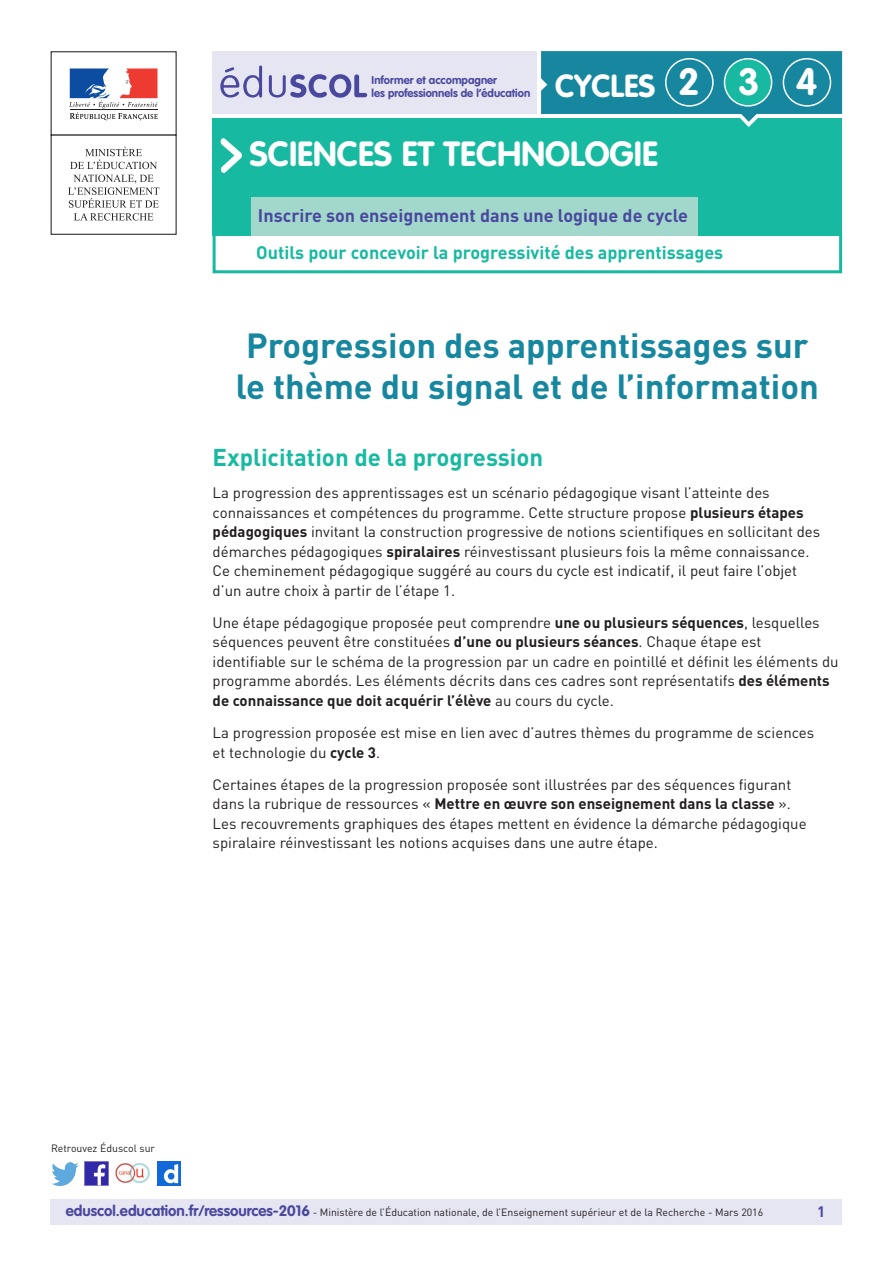
<style>
.page{position:relative;width:893px;height:1263px;background:#fff}
.page>*{position:absolute;margin:0;border:0;box-sizing:border-box;transform-origin:0 0}
.t1{font:700 37.5px "VAG Rounded Std";color:#fff}
.t2{font:700 34.5px/41.4px "DIN Pro";color:#16879f}
._01_Nom_de_la_discip{font:700 34.5px "VAG Rounded Std";color:#fff}
.t3{font:700 31.5px "VAG Rounded Std";color:#fff}
._03_Titre_de_niveau{font:700 24px "DIN Pro";color:#17baa1}
._03_Sous-catégorie-r{font:700 18px "DIN Pro";color:#17baa1}
.t4{font:700 18px "DIN Pro";color:#4a489e}
._06_Texte_courant{font:15px/19.5px "DIN Pro";color:#231f20}
.t5{font:700 15px "DIN Pro";color:#4a489e}
.t6{font:700 11.25px/13.5px "VAG Rounded Std";color:#4a489e}
.t7{font:10.5px "DIN Pro";color:#231f20}
.s1{font-weight:700}
.s2{font-family:"VAG Rounded Std";font-weight:700;font-size:15px;color:#4a489e}
</style>
<div class="page">
<div style="left:213px;top:231px;width:629px;height:42px;border:3px solid #17baa1"></div>
<div style="left:213px;top:118px;width:629px;height:118px;background:#17baa1"></div>
<div style="left:251px;top:197px;width:447px;height:39px;background:#a2d8cc"></div>
<svg style="left:220px;top:138px;width:22px;height:35px"></svg>
<div style="left:213px;top:51px;width:324px;height:63px;background:#e6e5f2"></div>
<svg style="left:220px;top:65px;width:147px;height:33px"></svg>
<div style="left:51px;top:51px;width:126px;height:85px;border:1px solid #231f20"></div>
<svg style="left:69px;top:68px;width:89px;height:52px"></svg>
<hr style="left:70px;top:109px;width:87px;height:1px;background:#231f20">
<svg style="left:70px;top:147px;width:87px;height:22px"></svg>
<svg style="left:68px;top:175px;width:91px;height:46px"></svg>
<svg style="left:541px;top:51px;width:301px;height:76px"></svg>
<div style="left:665px;top:58px;width:49px;height:49px;border:2px solid #fff;border-radius:50%"></div>
<div style="left:724px;top:59px;width:48px;height:47px;background:#17baa1;border-radius:50%"></div>
<div style="left:724px;top:58px;width:48px;height:49px;border:2px solid #fff;border-radius:50%"></div>
<div style="left:783px;top:58px;width:48px;height:49px;border:2px solid #fff;border-radius:50%"></div>
<div style="left:50px;top:1199px;width:791px;height:26px;background:#e6e5f2"></div>
<img style="left:85px;top:1162px;width:23px;height:23px">
<img style="left:51px;top:1163px;width:28px;height:22px">
<img style="left:158px;top:1162px;width:22px;height:23px">
<img style="left:115px;top:1163px;width:35px;height:21px">
<p class="t6" style="left:372px;top:74px;width:160px">Informer et accompagner<br>les professionnels de l’éducation</p>
<p class="t3" style="left:555px;top:67px;width:102px">CYCLES</p>
<p class="t1" style="left:678px;top:60px;width:23px">2</p>
<p class="t1" style="left:738px;top:60px;width:23px">3</p>
<p class="t1" style="left:796px;top:60px;width:23px">4</p>
<p class="_01_Nom_de_la_discip" style="left:249px;top:133px;width:410px">SCIENCES ET TECHNOLOGIE</p>
<p class="t4" style="left:258px;top:204px;width:432px">Inscrire son enseignement dans une logique de cycle</p>
<p class="_03_Sous-catégorie-r" style="left:256px;top:240px;width:469px">Outils pour concevoir la progressivité des apprentissages</p>
<p class="t2" style="left:236px;top:323px;width:585px">Progression des apprentissages sur le thème du signal et de l’information</p>
<p class="_03_Titre_de_niveau" style="left:213px;top:441px;width:332px">Explicitation de la progression</p>
<p class="_06_Texte_courant" style="left:213px;top:482px;width:609px">La progression des apprentissages est un scénario pédagogique visant l’atteinte des connaissances et compétences du programme. Cette structure propose <span class="s1">plusieurs étapes pédagogiques</span> invitant la construction progressive de notions scientifiques en sollicitant des démarches pédagogiques <span class="s1">spiralaires</span> réinvestissant plusieurs fois la même connaissance.<br>Ce cheminement pédagogique suggéré au cours du cycle est indicatif, il peut faire l’objet d’un autre choix à partir de l’étape 1.</p>
<p class="_06_Texte_courant" style="left:213px;top:612px;width:627px">Une étape pédagogique proposée peut comprendre <span class="s1">une ou plusieurs séquences</span>, lesquelles séquences peuvent être constituées <span class="s1">d’une ou plusieurs séances</span>. Chaque étape est identifiable sur le schéma de la progression par un cadre en pointillé et définit les éléments du programme abordés. Les éléments décrits dans ces cadres sont représentatifs <span class="s1">des éléments de connaissance que doit acquérir l’élève</span> au cours du cycle.</p>
<p class="_06_Texte_courant" style="left:213px;top:722px;width:603px">La progression proposée est mise en lien avec d’autres thèmes du programme de sciences et technologie du <span class="s1">cycle 3</span>.</p>
<p class="_06_Texte_courant" style="left:213px;top:774px;width:595px">Certaines étapes de la progression proposée sont illustrées par des séquences figurant dans la rubrique de ressources « <span class="s1">Mettre en œuvre son enseignement dans la classe</span> ».<br>Les recouvrements graphiques des étapes mettent en évidence la démarche pédagogique spiralaire réinvestissant les notions acquises dans une autre étape.</p>
<p class="t7" style="left:51px;top:1141px;width:106px">Retrouvez Éduscol sur</p>
<p class="t7" style="left:66px;top:1205px;width:699px"><span class="s2">eduscol.education.fr/ressources-2016</span> - Ministère de l’Éducation nationale, de l’Enseignement supérieur et de la Recherche - Mars 2016</p>
<p class="t5" style="left:817px;top:1201px;width:10px">1</p>
</div>
